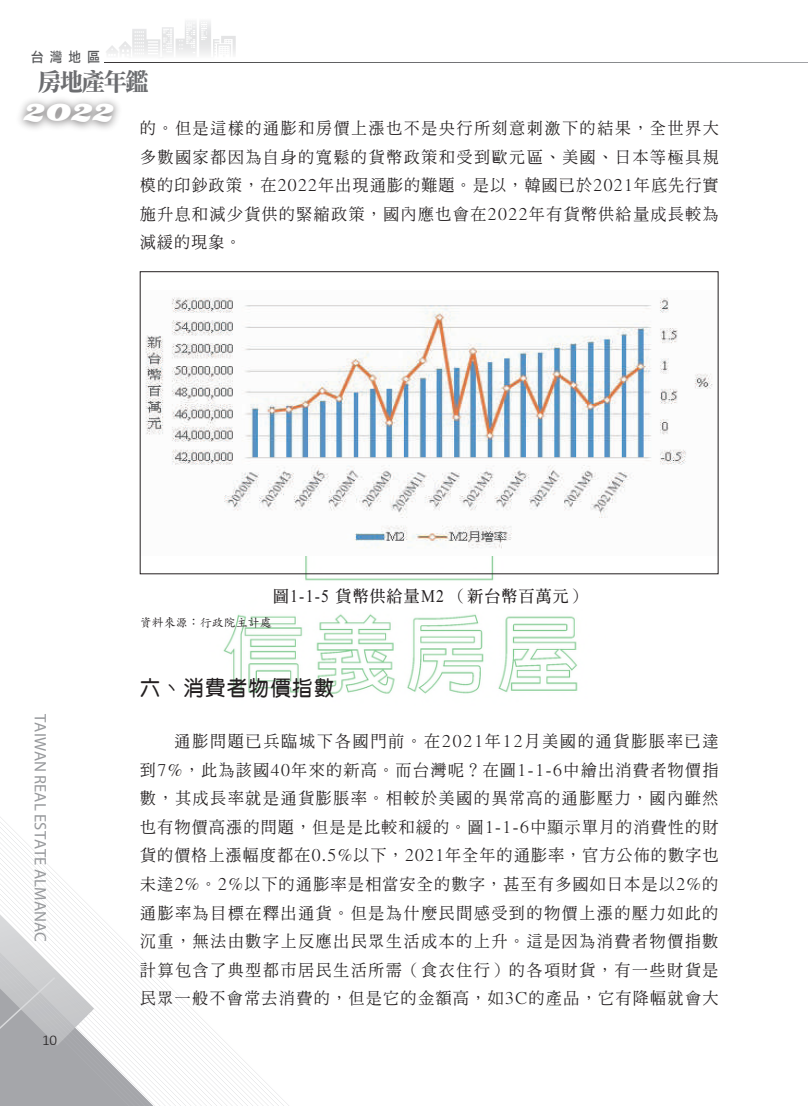
<style>
.page{position:relative;width:808px;height:1106px;background:#fff}
.page>*{position:absolute;margin:0;border:0;box-sizing:border-box;transform-origin:0 0}
.t1{font:42px "Creampuff";color:#fff}
.t2{font:25.05px "DF Li Song Bd HK BF";letter-spacing:-.08em;color:#6c6d70;scale:.95 1}
.t3{font:21px "DF Yuan Bd HKP BF";letter-spacing:.09em;color:#231f20;scale:.95 1}
.t4{font:16.65px "Myriad Pro";color:#97999c}
.t5{font:16.5px/28.5px "DF Ming Md HKP BF";letter-spacing:.11em;color:#231f20;text-align:justify;scale:.95 1}
.t6{font:16.5px "DF Ming Bd HKP BF";letter-spacing:.09em;color:#231f20;scale:.95 1}
.t7{font:300 15px "Calibri";color:#231f20}
.t8{font:13.8px "DF Li Hei Md HK BF";color:#57585a;scale:.91 1}
.t9{font:12px "DF Kai Shu Md HKP BF";color:#231f20}
.s1{font-family:"DF Ming Md HKP BF"}
</style>
<div class="page">
<img style="left:202px;top:556px;width:404px;height:138px">
<svg style="left:106px;top:21px;width:130px;height:34px"></svg>
<svg style="left:0;top:817px;width:289px;height:289px"></svg>
<img style="left:19px;top:99px;width:100px;height:30px">
<svg style="left:0;top:889px;width:166px;height:217px"></svg>
<img style="left:145px;top:297px;width:568px;height:252px">
<div style="left:140px;top:271px;width:578px;height:303px;border:1px solid #231f20"></div>
<p class="t8" style="left:31px;top:50px;width:77px">台灣地區</p>
<h2 class="t2" style="left:37px;top:69px;width:119px">房地產年鑑</h2>
<h1 class="t1" style="left:22px;top:87px;width:94px">2022</h1>
<p class="t5" style="left:140px;top:115px;width:610px">的。但是這樣的通膨和房價上漲也不是央行所刻意刺激下的結果，全世界大多數國家都因為自身的寬鬆的貨幣政策和受到歐元區、美國、日本等極具規模的印鈔政策，在2022年出現通膨的難題。是以，韓國已於2021年底先行實施升息和減少貨供的緊縮政策，國內應也會在2022年有貨幣供給量成長較為減緩的現象。</p>
<p class="t6" style="left:273px;top:588px;width:331px">圖1-1-5 貨幣供給量M2 <span class="s1">（</span>新台幣百萬元<span class="s1">）</span></p>
<p class="t4" style="left:51px;top:714px;width:229px;rotate:90deg">TAIWAN REAL ESTATE ALMANAC</p>
<p class="t7" style="left:42px;top:1030px;width:17px">10</p>
<p class="t9" style="left:140px;top:616px;width:133px">資料來源：行政院主計處</p>
<p class="t3" style="left:140px;top:677px;width:206px">六、消費者物價指數</p>
<p class="t5" style="left:140px;top:728px;width:610px;text-indent:34px">通膨問題已兵臨城下各國門前。在2021年12月美國的通貨膨脹率已達到7%，此為該國40年來的新高。而台灣呢？在圖1-1-6中繪出消費者物價指數，其成長率就是通貨膨脹率。相較於美國的異常高的通膨壓力，國內雖然也有物價高漲的問題，但是是比較和緩的。圖1-1-6中顯示單月的消費性的財貨的價格上漲幅度都在0.5%以下，2021年全年的通膨率，官方公佈的數字也未達2%。2%以下的通膨率是相當安全的數字，甚至有多國如日本是以2%的通膨率為目標在釋出通貨。但是為什麼民間感受到的物價上漲的壓力如此的沉重，無法由數字上反應出民眾生活成本的上升。這是因為消費者物價指數計算包含了典型都市居民生活所需（食衣住行）的各項財貨，有一些財貨是民眾一般不會常去消費的，但是它的金額高，如3C的產品，它有降幅就會大</p>
</div>
